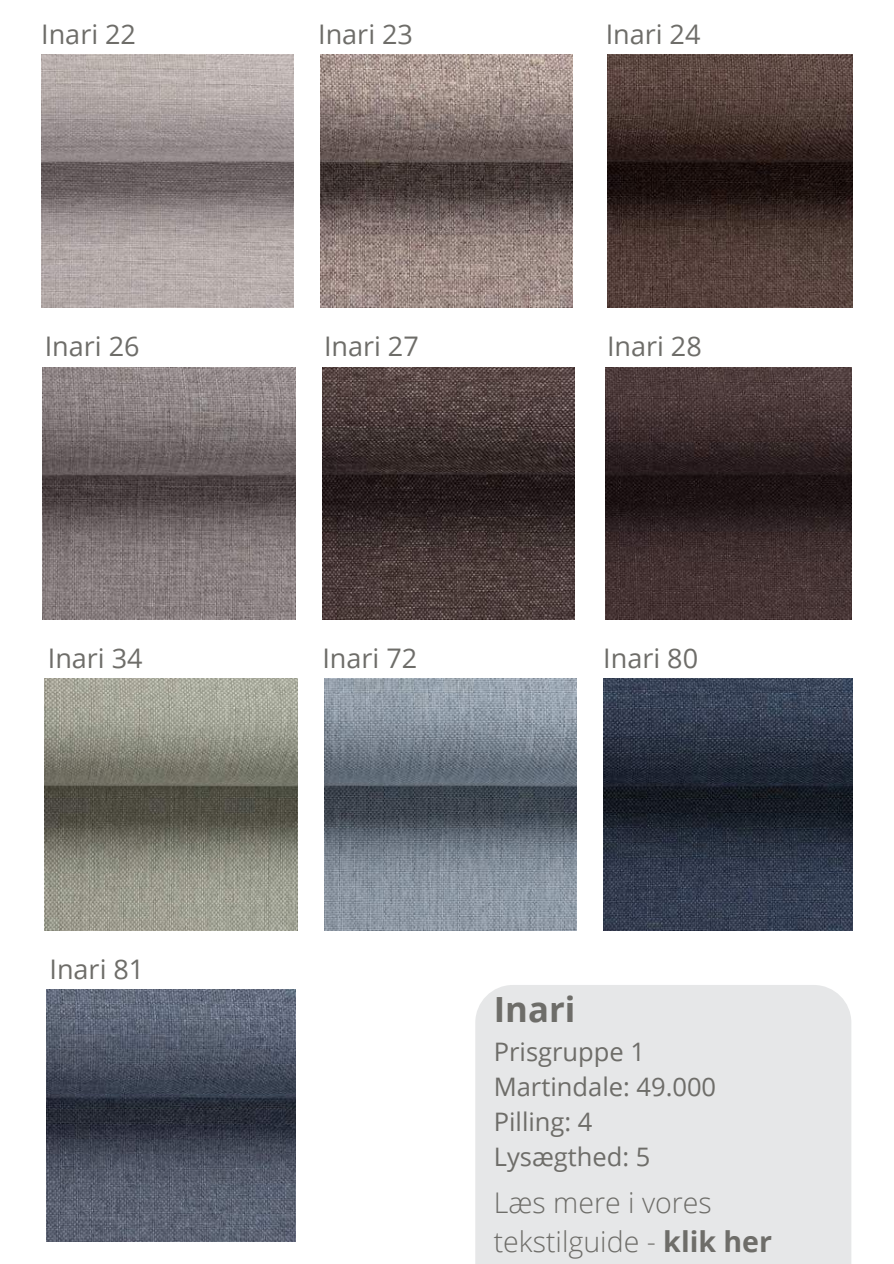
<style>
.page{position:relative;width:894px;height:1264px;background:#fff}
.page>*{position:absolute;margin:0;border:0;box-sizing:border-box;transform-origin:0 0}
.t1{font:700 34.65px "Open Sans";color:#6e6d69}
.t2{font:300 28.5px/39.3px "Open Sans";color:#6e6d69}
.t3{font:27px "Open Sans";color:#6e6d69}
.t4{font:25.5px/34.8px "Open Sans";color:#6e6d69}
.s1{font-weight:700}
</style>
<div class="page">
<img style="left:321px;top:55px;width:252px;height:252px">
<img style="left:41px;top:55px;width:252px;height:252px">
<img style="left:607px;top:55px;width:245px;height:252px">
<img style="left:45px;top:678px;width:252px;height:252px">
<img style="left:324px;top:678px;width:252px;height:252px">
<img style="left:603px;top:678px;width:248px;height:252px">
<img style="left:43px;top:367px;width:252px;height:252px">
<img style="left:322px;top:367px;width:252px;height:252px">
<img style="left:605px;top:367px;width:245px;height:252px">
<img style="left:46px;top:989px;width:249px;height:252px">
<div style="left:475px;top:985px;width:376px;height:278px;background:#e6e7e8"></div>
<p class="t3" style="left:41px;top:15px;width:96px">Inari 22</p>
<p class="t3" style="left:318px;top:15px;width:96px">Inari 23</p>
<p class="t3" style="left:605px;top:15px;width:96px">Inari 24</p>
<p class="t3" style="left:45px;top:327px;width:96px">Inari 26</p>
<p class="t3" style="left:324px;top:327px;width:96px">Inari 27</p>
<p class="t3" style="left:607px;top:327px;width:96px">Inari 28</p>
<p class="t3" style="left:48px;top:639px;width:96px">Inari 34</p>
<p class="t3" style="left:322px;top:639px;width:96px">Inari 72</p>
<p class="t3" style="left:603px;top:639px;width:96px">Inari 80</p>
<p class="t3" style="left:50px;top:949px;width:96px">Inari 81</p>
<p class="t1" style="left:493px;top:984px;width:83px">Inari</p>
<p class="t4" style="left:493px;top:1033px;width:224px">Prisgruppe 1<br>Martindale: 49.000<br>Pilling: 4<br>Lysægthed: 5</p>
<p class="t2" style="left:493px;top:1181px;width:280px">Læs mere i vores tekstilguide - <span class="s1">klik her</span></p>
</div>
